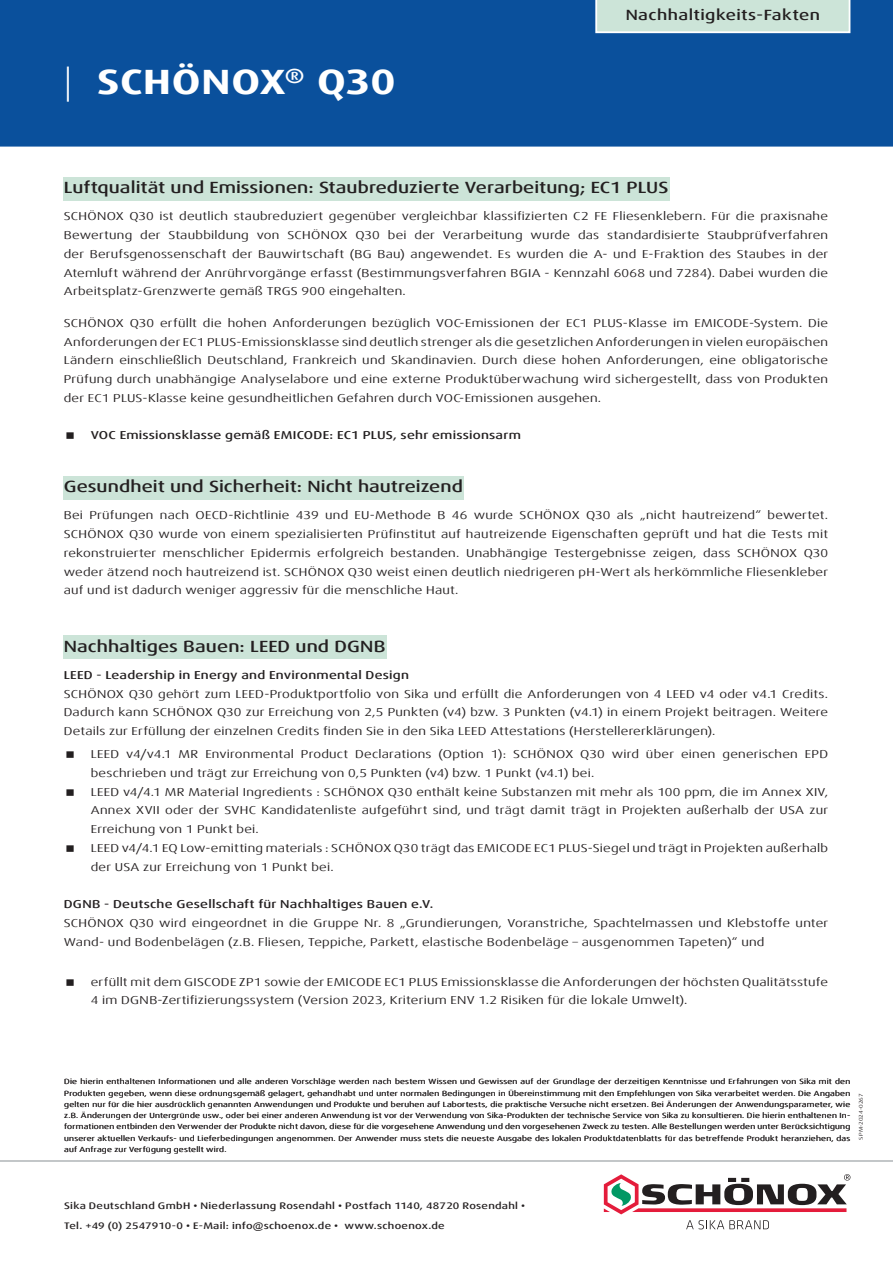
<style>
.page{position:relative;width:893px;height:1263px;background:#fff}
.page>*{position:absolute;margin:0;border:0;box-sizing:border-box;transform-origin:0 0}
.Product_26_pt{font:700 expanded 35.1px "Dax Offc Pro";letter-spacing:.015em;color:#fff;scale:1.11 1}
.Grüne_Headline_f{font:500 expanded 16.2px "Dax Offc Pro";letter-spacing:.005em;color:#231f20;scale:1.11 1}
.Header_11pt{font:500 expanded 14.85px "Dax Offc Pro";letter-spacing:.03em;color:#231f20;scale:1.11 1}
.Subheadline{font:expanded 11.55px/18.8px "Dax Offc Pro";letter-spacing:.015em;color:#231f20;scale:1.11 1}
.Description_8_5pt{font:expanded 11.55px/18.8px "Dax Offc Pro";letter-spacing:.015em;color:#231f20;text-align:justify;scale:1.11 1}
.Subheadline_Beschreibung{font:expanded 11.55px/18.8px "Dax Offc Pro";letter-spacing:.015em;color:#231f20;text-align:justify;scale:1.11 1}
.Text_8_5_Dax_Wide{font:expanded 11.55px/18.8px "Dax Offc Pro";letter-spacing:.02em;color:#231f20;scale:1.11 1}
.Text_8_5_Dax_Wide-2{font:500 expanded 11.55px "Dax Offc Pro";letter-spacing:.02em;color:#231f20;scale:1.11 1}
.Subheadline-2{font:500 expanded 11.55px "Dax Offc Pro";letter-spacing:.02em;color:#231f20;scale:1.11 1}
.t1{font:500 expanded 9.45px "Dax Offc Pro";letter-spacing:.025em;color:#231f20;scale:1.11 1}
.t2{font:expanded 7.35px/11.2px "Dax Offc Pro";letter-spacing:.025em;color:#231f20;text-align:justify;scale:1.11 1}
.Description_8_5pt-2{font:expanded 5.4px "Dax Offc Pro";color:#231f20;scale:1.11 1}
.s1{font-weight:300}
</style>
<div class="page">
<div style="left:63px;top:177px;width:606px;height:23px;background:#cce4d8"></div>
<div style="left:63px;top:476px;width:401px;height:23px;background:#cce4d8"></div>
<div style="left:63px;top:635px;width:323px;height:23px;background:#cce4d8"></div>
<div style="left:0;top:0;width:893px;height:149px;background:#0a509c"></div>
<svg style="left:595px;top:0;width:255px;height:33px;background:#cee5da"></svg>
<svg style="left:604px;top:1174px;width:246px;height:40px"></svg>
<svg style="left:686px;top:1220px;width:83px;height:9px"></svg>
<hr style="left:0;top:1160px;width:893px;height:2px;background:#b0b5b7">
<hr style="left:0;top:147px;width:893px;height:4px;background:#fff">
<p class="Product_26_pt" style="left:64px;top:60px;width:300px"><span class="s1">|</span> SCHÖNOX<sup>®</sup> Q30</p>
<p class="Header_11pt" style="left:626px;top:5px;width:177px">Nachhaltigkeits-Fakten</p>
<p class="Grüne_Headline_f" style="left:64px;top:177px;width:546px">Luftqualität und Emissionen: Staubreduzierte Verarbeitung; EC1 PLUS</p>
<p class="Description_8_5pt" style="left:64px;top:207px;width:690px">SCHÖNOX Q30 ist deutlich staubreduziert gegenüber vergleichbar klassifizierten C2 FE Fliesenklebern. Für die praxisnahe Bewertung der Staubbildung von SCHÖNOX Q30 bei der Verarbeitung wurde das standardisierte Staubprüfverfahren der Berufsgenossenschaft der Bauwirtschaft (BG Bau) angewendet. Es wurden die A- und E-Fraktion des Staubes in der Atemluft während der Anrührvorgänge erfasst (Bestimmungsverfahren BGIA - Kennzahl 6068 und 7284). Dabei wurden die Arbeitsplatz-Grenzwerte gemäß TRGS 900 eingehalten.</p>
<p class="Subheadline" style="left:64px;top:314px;width:690px;text-align:justify">SCHÖNOX Q30 erfüllt die hohen Anforderungen bezüglich VOC-Emissionen der EC1 PLUS-Klasse im EMICODE-System. Die Anforderungen der EC1 PLUS-Emissionsklasse sind deutlich strenger als die gesetzlichen Anforderungen in vielen europäischen Ländern einschließlich Deutschland, Frankreich und Skandinavien. Durch diese hohen Anforderungen, eine obligatorische Prüfung durch unabhängige Analyselabore und eine externe Produktüberwachung wird sichergestellt, dass von Produkten der EC1 PLUS-Klasse keine gesundheitlichen Gefahren durch VOC-Emissionen ausgehen.</p>
<p class="Text_8_5_Dax_Wide-2" style="left:91px;top:428px;width:389px">VOC Emissionsklasse gemäß EMICODE: EC1 PLUS, sehr emissionsarm</p>
<p class="Grüne_Headline_f" style="left:64px;top:476px;width:361px">Gesundheit und Sicherheit: Nicht hautreizend</p>
<p class="Description_8_5pt" style="left:64px;top:506px;width:690px">Bei Prüfungen nach OECD-Richtlinie 439 und EU-Methode B 46 wurde SCHÖNOX Q30 als „nicht hautreizend“ bewertet.<br>SCHÖNOX Q30 wurde von einem spezialisierten Prüfinstitut auf hautreizende Eigenschaften geprüft und hat die Tests mit rekonstruierter menschlicher Epidermis erfolgreich bestanden. Unabhängige Testergebnisse zeigen, dass SCHÖNOX Q30 weder ätzend noch hautreizend ist. SCHÖNOX Q30 weist einen deutlich niedrigeren pH-Wert als herkömmliche Fliesenkleber auf und ist dadurch weniger aggressiv für die menschliche Haut.</p>
<p class="Grüne_Headline_f" style="left:64px;top:636px;width:291px">Nachhaltiges Bauen: LEED und DGNB</p>
<p class="Subheadline-2" style="left:64px;top:667px;width:312px">LEED - Leadership in Energy and Environmental Design</p>
<p class="Subheadline_Beschreibung" style="left:64px;top:684px;width:690px">SCHÖNOX Q30 gehört zum LEED-Produktportfolio von Sika und erfüllt die Anforderungen von 4 LEED v4 oder v4.1 Credits.<br>Dadurch kann SCHÖNOX Q30 zur Erreichung von 2,5 Punkten (v4) bzw. 3 Punkten (v4.1) in einem Projekt beitragen. Weitere Details zur Erfüllung der einzelnen Credits finden Sie in den Sika LEED Attestations (Herstellererklärungen).</p>
<p class="Subheadline" style="left:91px;top:745px;width:666px">LEED v4/v4.1 MR Environmental Product Declarations (Option 1): SCHÖNOX Q30 wird über einen generischen EPD beschrieben und trägt zur Erreichung von 0,5 Punkten (v4) bzw. 1 Punkt (v4.1) bei.</p>
<p class="Subheadline" style="left:91px;top:782px;width:666px;text-align:justify">LEED v4/4.1 MR Material Ingredients : SCHÖNOX Q30 enthält keine Substanzen mit mehr als 100 ppm, die im Annex XIV, Annex XVII oder der SVHC Kandidatenliste aufgeführt sind, und trägt damit trägt in Projekten außerhalb der USA zur Erreichung von 1 Punkt bei.</p>
<p class="Subheadline" style="left:91px;top:838px;width:666px">LEED v4/4.1 EQ Low-emitting materials : SCHÖNOX Q30 trägt das EMICODE EC1 PLUS-Siegel und trägt in Projekten außerhalb der USA zur Erreichung von 1 Punkt bei.</p>
<p class="Text_8_5_Dax_Wide-2" style="left:64px;top:897px;width:334px">DGNB - Deutsche Gesellschaft für Nachhaltiges Bauen e.V.</p>
<p class="Text_8_5_Dax_Wide" style="left:64px;top:913px;width:690px">SCHÖNOX Q30 wird eingeordnet in die Gruppe Nr. 8 „Grundierungen, Voranstriche, Spachtelmassen und Klebstoffe unter<br>Wand- und Bodenbelägen (z.B. Fliesen, Teppiche, Parkett, elastische Bodenbeläge – ausgenommen Tapeten)“ und</p>
<p class="Subheadline" style="left:91px;top:972px;width:666px">erfüllt mit dem GISCODE ZP1 sowie der EMICODE EC1 PLUS Emissionsklasse die Anforderungen der höchsten Qualitätsstufe<br>4 im DGNB-Zertifizierungssystem (Version 2023, Kriterium ENV 1.2 Risiken für die lokale Umwelt).</p>
<p class="t2" style="left:64px;top:1076px;width:710px">Die hierin enthaltenen Informationen und alle anderen Vorschläge werden nach bestem Wissen und Gewissen auf der Grundlage der derzeitigen Kenntnisse und Erfahrungen von Sika mit den Produkten gegeben, wenn diese ordnungsgemäß gelagert, gehandhabt und unter normalen Bedingungen in Übereinstimmung mit den Empfehlungen von Sika verarbeitet werden. Die Angaben gelten nur für die hier ausdrücklich genannten Anwendungen und Produkte und beruhen auf Labortests, die praktische Versuche nicht ersetzen. Bei Änderungen der Anwendungsparameter, wie z.B. Änderungen der Untergründe usw., oder bei einer anderen Anwendung ist vor der Verwendung von Sika-Produkten der technische Service von Sika zu konsultieren. Die hierin enthaltenen In&shy;formationen entbinden den Verwender der Produkte nicht davon, diese für die vorgesehene Anwendung und den vorgesehenen Zweck zu testen. Alle Bestellungen werden unter Berücksichtigung unserer aktuellen Verkaufs- und Lieferbedingungen angenommen. Der Anwender muss stets die neueste Ausgabe des lokalen Produktdatenblatts für das betreffende Produkt heranziehen, das auf Anfrage zur Verfügung gestellt wird.</p>
<p class="Description_8_5pt-2" style="left:858px;top:1139px;width:43px;rotate:-90deg">SPM-2024-0267</p>
<p class="t1" style="left:64px;top:1200px;width:417px">Sika Deutschland GmbH • Niederlassung Rosendahl • Postfach 1140, 48720 Rosendahl •</p>
<p class="t1" style="left:64px;top:1219px;width:344px">Tel. +49 (0) 2547910-0 • E-Mail: info@schoenox.de • www.schoenox.de</p>
</div>
